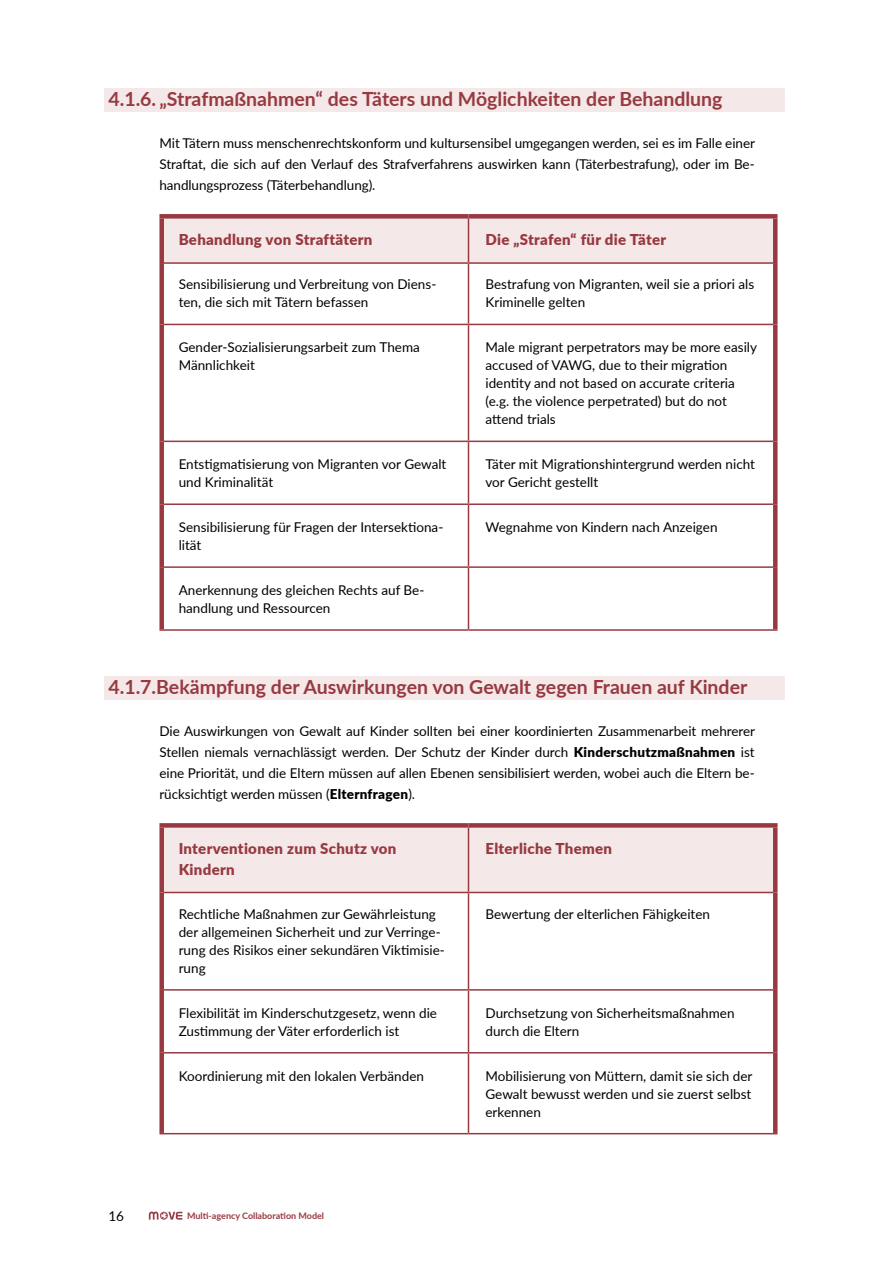
<style>
.page{position:relative;width:893px;height:1263px;background:#fff}
.page>*{position:absolute;margin:0;border:0;box-sizing:border-box;transform-origin:0 0}
.t1{font:700 19.5px "Lato";color:#983941}
.t2{font:900 15px/21px "Lato";letter-spacing:.02em;color:#983941}
.t3{font:13.5px/18px "Lato";color:#000}
.t4{font:700 9px "Lato";color:#983941}
.s1{font-weight:900}
</style>
<div class="page">
<svg style="left:149px;top:1211px;width:33px;height:9px"></svg>
<div style="left:104px;top:88px;width:680px;height:24px;background:#f4e9e8"></div>
<div style="left:104px;top:676px;width:680px;height:24px;background:#f4e9e8"></div>
<div style="left:164px;top:219px;width:609px;height:43px;background:#f4e9e8"></div>
<hr style="left:164px;top:324px;width:304px;height:1px;background:#983941">
<hr style="left:468px;top:324px;width:305px;height:1px;background:#983941">
<hr style="left:164px;top:441px;width:304px;height:1px;background:#983941">
<hr style="left:468px;top:441px;width:305px;height:1px;background:#983941">
<hr style="left:164px;top:503px;width:304px;height:2px;background:#983941">
<hr style="left:468px;top:503px;width:305px;height:2px;background:#983941">
<hr style="left:164px;top:566px;width:304px;height:2px;background:#983941">
<hr style="left:468px;top:566px;width:305px;height:2px;background:#983941">
<hr style="left:159px;top:629px;width:309px;height:2px;background:#983941">
<hr style="left:468px;top:629px;width:309px;height:2px;background:#983941">
<div style="left:159px;top:263px;width:5px;height:61px;background:#983941"></div>
<hr style="left:773px;top:263px;width:4px;height:61px;background:#983941">
<div style="left:159px;top:324px;width:5px;height:117px;background:#983941"></div>
<hr style="left:773px;top:324px;width:4px;height:117px;background:#983941">
<div style="left:159px;top:441px;width:5px;height:63px;background:#983941"></div>
<hr style="left:773px;top:441px;width:4px;height:63px;background:#983941">
<div style="left:159px;top:504px;width:5px;height:63px;background:#983941"></div>
<hr style="left:773px;top:504px;width:4px;height:63px;background:#983941">
<div style="left:159px;top:567px;width:5px;height:62px;background:#983941"></div>
<hr style="left:773px;top:567px;width:4px;height:62px;background:#983941">
<div style="left:468px;top:214px;width:309px;height:5px;background:#983941"></div>
<hr style="left:773px;top:219px;width:4px;height:44px;background:#983941">
<hr style="left:468px;top:262px;width:305px;height:2px;background:#983941">
<hr style="left:468px;top:264px;width:1px;height:60px;background:#983941">
<hr style="left:468px;top:325px;width:1px;height:116px;background:#983941">
<hr style="left:468px;top:442px;width:1px;height:61px;background:#983941">
<hr style="left:468px;top:505px;width:1px;height:61px;background:#983941">
<hr style="left:468px;top:568px;width:1px;height:61px;background:#983941">
<hr style="left:468px;top:219px;width:1px;height:43px;background:#983941">
<hr style="left:164px;top:262px;width:304px;height:2px;background:#983941">
<div style="left:159px;top:214px;width:309px;height:5px;background:#983941"></div>
<div style="left:159px;top:219px;width:5px;height:44px;background:#983941"></div>
<div style="left:164px;top:828px;width:609px;height:64px;background:#f4e9e8"></div>
<hr style="left:164px;top:989px;width:304px;height:2px;background:#983941">
<hr style="left:468px;top:989px;width:305px;height:2px;background:#983941">
<hr style="left:164px;top:1052px;width:304px;height:1px;background:#983941">
<hr style="left:468px;top:1052px;width:305px;height:1px;background:#983941">
<hr style="left:159px;top:1133px;width:309px;height:1px;background:#983941">
<hr style="left:468px;top:1133px;width:309px;height:1px;background:#983941">
<div style="left:159px;top:892px;width:5px;height:98px;background:#983941"></div>
<hr style="left:773px;top:892px;width:4px;height:98px;background:#983941">
<div style="left:159px;top:990px;width:5px;height:63px;background:#983941"></div>
<hr style="left:773px;top:990px;width:4px;height:63px;background:#983941">
<div style="left:159px;top:1053px;width:5px;height:80px;background:#983941"></div>
<hr style="left:773px;top:1053px;width:4px;height:80px;background:#983941">
<div style="left:468px;top:823px;width:309px;height:5px;background:#983941"></div>
<hr style="left:773px;top:828px;width:4px;height:64px;background:#983941">
<hr style="left:468px;top:892px;width:305px;height:1px;background:#983941">
<hr style="left:468px;top:893px;width:1px;height:96px;background:#983941">
<hr style="left:468px;top:991px;width:1px;height:61px;background:#983941">
<hr style="left:468px;top:1053px;width:1px;height:80px;background:#983941">
<hr style="left:468px;top:828px;width:1px;height:64px;background:#983941">
<hr style="left:164px;top:892px;width:304px;height:1px;background:#983941">
<div style="left:159px;top:823px;width:309px;height:5px;background:#983941"></div>
<div style="left:159px;top:828px;width:5px;height:64px;background:#983941"></div>
<h1 class="t1" style="left:108px;top:85px;width:616px">4.1.6. „Strafmaßnahmen“ des Täters und Möglichkeiten der Behandlung</h1>
<p class="t3" style="left:159px;top:132px;width:597px;line-height:21px;text-align:justify">Mit Tätern muss menschenrechtskonform und kultursensibel umgegangen werden, sei es im Falle einer Straftat, die sich auf den Verlauf des Strafverfahrens auswirken kann (Täterbestrafung), oder im Be&shy;handlungsprozess (Täterbehandlung).</p>
<p class="t2" style="left:179px;top:229px;width:195px">Behandlung von Straftätern</p>
<p class="t2" style="left:485px;top:229px;width:182px">Die „Strafen“ für die Täter</p>
<p class="t3" style="left:179px;top:275px;width:259px">Sensibilisierung und Verbreitung von Diens&shy;ten, die sich mit Tätern befassen</p>
<p class="t3" style="left:485px;top:275px;width:270px">Bestrafung von Migranten, weil sie a priori als<br>Kriminelle gelten</p>
<p class="t3" style="left:179px;top:338px;width:243px">Gender-Sozialisierungsarbeit zum Thema<br>Männlichkeit</p>
<p class="t3" style="left:485px;top:338px;width:273px">Male migrant perpetrators may be more easily accused of VAWG, due to their migration identity and not based on accurate criteria (e.g. the violence perpetrated) but do not attend trials</p>
<p class="t3" style="left:179px;top:455px;width:269px">Entstigmatisierung von Migranten vor Gewalt und Kriminalität</p>
<p class="t3" style="left:485px;top:455px;width:271px">Täter mit Migrationshintergrund werden nicht vor Gericht gestellt</p>
<p class="t3" style="left:179px;top:518px;width:266px">Sensibilisierung für Fragen der Intersektiona&shy;lität</p>
<p class="t3" style="left:485px;top:518px;width:234px">Wegnahme von Kindern nach Anzeigen</p>
<p class="t3" style="left:179px;top:580px;width:247px">Anerkennung des gleichen Rechts auf Be&shy;handlung und Ressourcen</p>
<h1 class="t1" style="left:108px;top:673px;width:640px">4.1.7.Bekämpfung der Auswirkungen von Gewalt gegen Frauen auf Kinder</h1>
<p class="t3" style="left:159px;top:720px;width:597px;line-height:21px;text-align:justify">Die Auswirkungen von Gewalt auf Kinder sollten bei einer koordinierten Zusammenarbeit mehrerer Stellen niemals vernachlässigt werden. Der Schutz der Kinder durch <span class="s1">Kinderschutzmaßnahmen</span> ist eine Priorität, und die Eltern müssen auf allen Ebenen sensibilisiert werden, wobei auch die Eltern be&shy;rücksichtigt werden müssen (<span class="s1">Elternfragen</span>).</p>
<p class="t2" style="left:179px;top:838px;width:219px">Interventionen zum Schutz von<br>Kindern</p>
<p class="t2" style="left:485px;top:838px;width:128px">Elterliche Themen</p>
<p class="t3" style="left:179px;top:904px;width:268px">Rechtliche Maßnahmen zur Gewährleistung der allgemeinen Sicherheit und zur Verringe&shy;rung des Risikos einer sekundären Viktimisie&shy;rung</p>
<p class="t3" style="left:485px;top:904px;width:226px">Bewertung der elterlichen Fähigkeiten</p>
<p class="t3" style="left:179px;top:1003px;width:260px">Flexibilität im Kinderschutzgesetz, wenn die<br>Zustimmung der Väter erforderlich ist</p>
<p class="t3" style="left:485px;top:1003px;width:251px">Durchsetzung von Sicherheitsmaßnahmen durch die Eltern</p>
<p class="t3" style="left:179px;top:1066px;width:247px">Koordinierung mit den lokalen Verbänden</p>
<p class="t3" style="left:485px;top:1066px;width:268px;text-align:justify">Mobilisierung von Müttern, damit sie sich der Gewalt bewusst werden und sie zuerst selbst erkennen</p>
<p class="t3" style="left:108px;top:1206px;width:17px">16</p>
<p class="t4" style="left:187px;top:1209px;width:139px">Multi-agency Collaboration Model</p>
</div>
